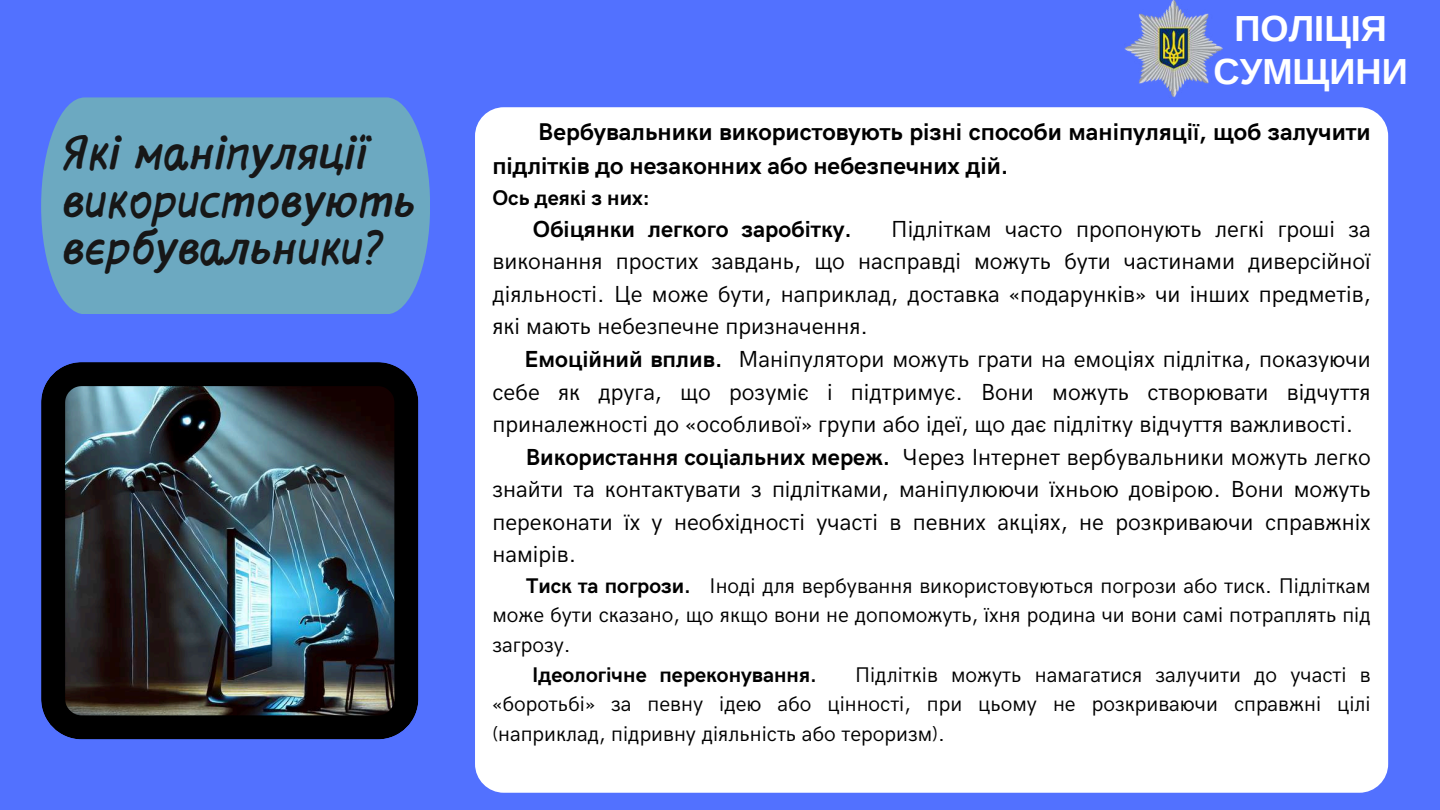
<style>
.page{position:relative;width:1440px;height:810px;background:#5271ff}
.page>*{position:absolute;margin:0;border:0;box-sizing:border-box;transform-origin:0 0}
.t1{font:700 47.5px/47.4px "Flow";color:#171717}
.t2{font:700 36.3px/43.5px "Arimo";color:#fff;text-align:center}
.t3{font:700 24.3px/34px "HK Grotesk";color:#000}
.t4{font:23.3px/32.6px "HK Grotesk";color:#000;text-align:justify}
.t5{font:700 23.3px "HK Grotesk";color:#000}
.t6{font:21.3px/29.7px "HK Grotesk";color:#000;text-align:justify}
.t7{font:700 21.3px "HK Grotesk";color:#000}
.s1{font-weight:700}
</style>
<div class="page">
<div style="left:475px;top:107px;width:913px;height:686px;background:#fff;border-radius:29px"></div>
<img style="left:1125px;top:0;width:97px;height:97px">
<div style="left:41px;top:97px;width:389px;height:217px;background:#6ca9c1"></div>
<img style="left:41px;top:362px;width:377px;height:377px">
<h2 class="t2" style="left:1214px;top:6px;width:196px">ПОЛІЦІЯ<br>СУМЩИНИ</h2>
<h1 class="t1" style="left:63px;top:134px;width:355px">Які маніпуляції використовують вєрбувальники?</h1>
<p class="t3" style="left:492px;top:116px;width:876px;text-indent:46px">Вербувальники використовують різні способи маніпуляції, щоб залучити підлітків до незаконних або небезпечних дій.</p>
<p class="t7" style="left:492px;top:186px;width:159px">Ось деякі з них:</p>
<p class="t5" style="left:533px;top:216px;width:321px">Обіцянки легкого заробітку.</p>
<p class="t4" style="left:492px;top:214px;width:880px;text-indent:399px">Підліткам часто пропонують легкі грош і за ви конання п ростих завдань, що насп равді можуть бути части нами ди версій ної діяльності. Це може бути, наприклад, доставка «подарунків» чи інш их предметів, які мають небезпечне п ризначення.</p>
<p class="t4" style="left:524px;top:344px;width:844px"><span class="s1">Емоційний вплив.</span> Маніпулятори можуть грати на емоціях підлітка, показуючи</p>
<p class="t4" style="left:492px;top:376px;width:880px">себе як друга, що розуміє і п ідтри мує. Вони можуть створювати відчуття</p>
<p class="t4" style="left:492px;top:409px;width:862px">приналежності до «особливої» групи або ідеї, що дає підлітку відчуття важливості.</p>
<p class="t4" style="left:526px;top:441px;width:847px"><span class="s1">Використання соціальних мереж.</span> Через Інтернет вербувальни ки можуть легко</p>
<p class="t4" style="left:492px;top:474px;width:877px">знайти та контактувати з підлітками, маніпулюючи їхньою довірою. Вони можуть</p>
<p class="t4" style="left:492px;top:507px;width:880px">переконати їх у необхідності участі в певних акціях, не розкри ваючи сп равжніх</p>
<p class="t4" style="left:492px;top:539px;width:85px">намірів.</p>
<p class="t6" style="left:492px;top:571px;width:880px;text-indent:34px"><span class="s1">Тиск та погрози.</span> Іноді для вербування використовуються погрози або тиск. Підліткам може бути сказано, що якщо вони не допоможуть, їхня родина чи вони самі потраплять під загрозу.</p>
<p class="t7" style="left:532px;top:662px;width:286px">Ідеологічне переконування.</p>
<p class="t6" style="left:492px;top:660px;width:880px;text-align:left;text-indent:363px">Підлітків можуть намагатися залучити до участі в «боротьбі» за певну ідею або цінності, п ри цьому не розкри ваючи сп равжні цілі (нап ри клад, п ідри вну діяльність або тероризм).</p>
</div>
